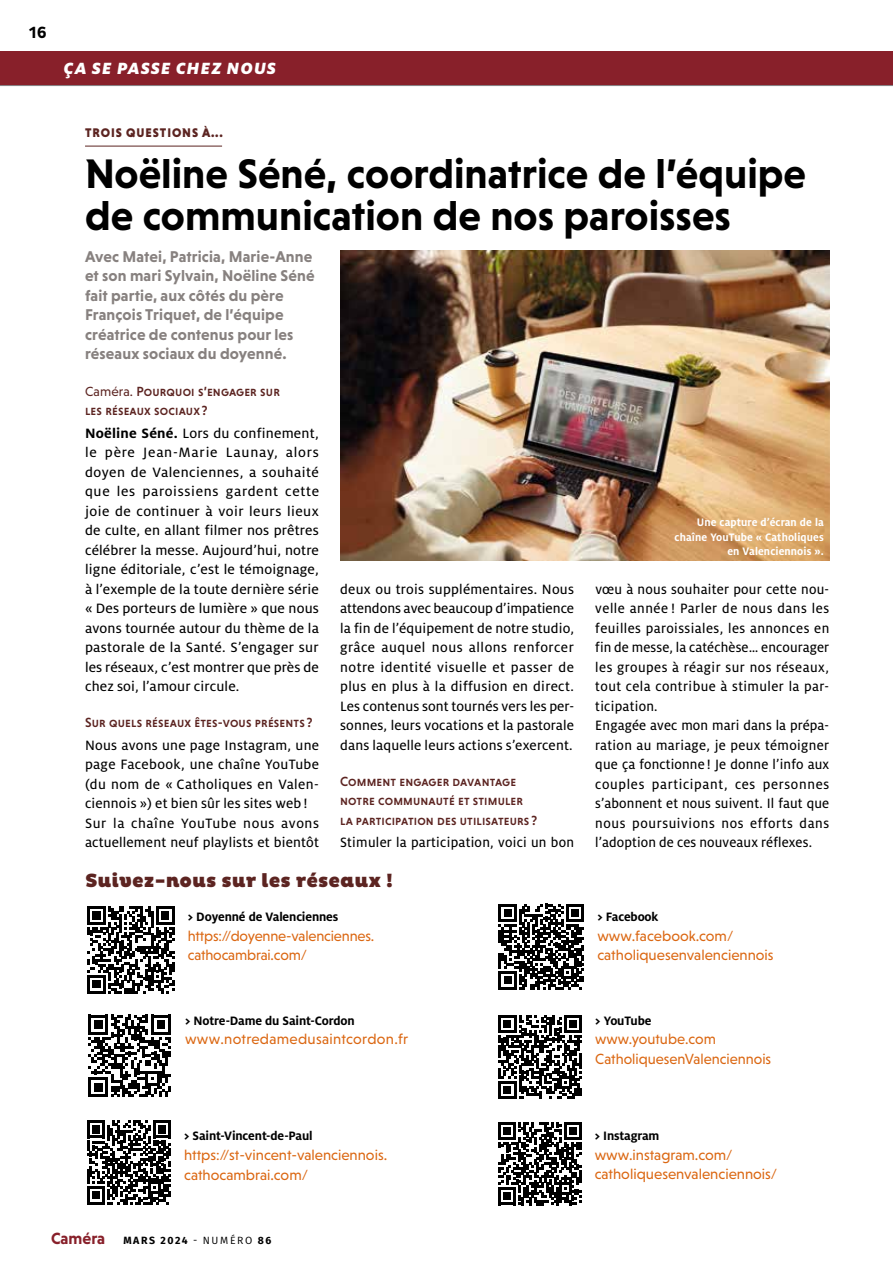
<style>
.page{position:relative;width:893px;height:1263px;background:#fff}
.page>*{position:absolute;margin:0;border:0;box-sizing:border-box;transform-origin:0 0}
.t1{font:700 42px/42px "Niveau Grotesk";color:#000}
.t2{font:900 19.5px "Pluto";color:#5c2421}
.t3{font:italic 900 18px "Milo OT";letter-spacing:.07em;color:#fff}
.t4{font:700 16.5px "Pluto Cond";color:#000}
.t5{font:700 15.9px/19.5px "Niveau Grotesk";letter-spacing:.01em;color:#87817f}
.t6{font:15px/19.5px "Milo OT Text";letter-spacing:.02em;color:#000;text-align:justify}
.t7{font:15px/19.5px "Niveau Grotesk";color:#db6712}
.t8{font:15px "Niveau Grotesk";letter-spacing:.02em;color:#db6712}
.t9{font:13.5px/19.5px "Niveau Grotesk Medium Small Caps";letter-spacing:.01em;color:#5c2421}
.t10{font:700 13.5px "Milo OT";letter-spacing:-.01em;color:#000}
.t11{font:900 12.75px "Niveau Grotesk";letter-spacing:.075em;color:#5c2421}
.t12{font:700 12px/14.2px "Milo OT";letter-spacing:.01em;color:#fff;text-align:right;scale:.95 1}
.t13{font:700 10.5px "Fira Sans";letter-spacing:.15em;color:#000}
.s1{font-family:"Niveau Grotesk"}
.s2{font-family:"Milo OT";font-weight:700}
.s3{font-family:"Niveau Grotesk";font-size:16.5px;color:#88202a}
.s4{font-weight:400}
</style>
<div class="page">
<hr style="left:85px;top:146px;width:137px;height:1px;background:#5c2421">
<svg style="left:87px;top:906px;width:88px;height:87px"></svg>
<svg style="left:88px;top:1014px;width:83px;height:83px"></svg>
<svg style="left:87px;top:1120px;width:84px;height:84px"></svg>
<svg style="left:499px;top:904px;width:85px;height:85px"></svg>
<svg style="left:499px;top:1015px;width:83px;height:84px"></svg>
<svg style="left:499px;top:1122px;width:83px;height:83px"></svg>
<img style="left:340px;top:250px;width:489px;height:311px">
<div style="left:0;top:51px;width:893px;height:34px;background:#88202a"></div>
<hr style="left:0;top:85px;width:893px;height:1px;background:#87888a">
<p class="t4" style="left:29px;top:23px;width:19px">16</p>
<p class="t3" style="left:64px;top:58px;width:214px">ÇA SE PASSE CHEZ NOUS</p>
<p class="t11" style="left:85px;top:125px;width:139px">TROIS QUESTIONS À...</p>
<h1 class="t1" style="left:85px;top:152px;width:722px">Noëline Séné, coordinatrice de l’équipe de communication de nos paroisses</h1>
<p class="t5" style="left:85px;top:247px;width:231px">Avec Matei, Patricia, Marie-Anne et son mari Sylvain, Noëline Séné fait partie, aux côtés du père<br>François Triquet, de l’équipe créatrice de contenus pour les réseaux sociaux du doyenné.</p>
<p class="t9" style="left:85px;top:381px;width:196px"><span class="s1">Caméra.</span> Pourquoi s’engager sur les réseaux sociaux ?</p>
<p class="t6" style="left:85px;top:423px;width:236px"><span class="s2">Noëline Séné.</span> Lors du confinement, le père Jean-Marie Launay, alors doyen de Valenciennes, a souhaité que les paroissiens gardent cette joie de continuer à voir leurs lieux de culte, en allant filmer nos prêtres célébrer la messe. Aujourd’hui, notre ligne éditoriale, c’est le témoignage, à l’exemple de la toute dernière série « Des porteurs de lumière » que nous avons tournée autour du thème de la pastorale de la Santé. S’engager sur les réseaux, c’est montrer que près de chez soi, l’amour circule.</p>
<p class="t9" style="left:85px;top:713px;width:229px">Sur quels réseaux êtes-vous présents ?</p>
<p class="t6" style="left:85px;top:735px;width:236px;text-align:left">Nous avons une page Instagram, une page Facebook, une chaîne YouTube (du nom de « Catholiques en Valen&shy;ciennois ») et bien sûr les sites web !<br>Sur la chaîne YouTube nous avons actuellement neuf playlists et bientôt</p>
<p class="t12" style="left:675px;top:515px;width:159px">Une capture d’écran de la chaîne YouTube « Catholiques en Valenciennois ».</p>
<p class="t6" style="left:340px;top:579px;width:236px">deux ou trois supplémentaires. Nous attendons avec beaucoup d’impatience la fin de l’équipement de notre studio, grâce auquel nous allons renforcer notre identité visuelle et passer de plus en plus à la diffusion en direct.<br>Les contenus sont tournés vers les per&shy;sonnes, leurs vocations et la pastorale dans laquelle leurs actions s’exercent.</p>
<p class="t9" style="left:340px;top:771px;width:199px">Comment engager davantage notre communauté et stimuler la participation des utilisateurs ?</p>
<p class="t6" style="left:340px;top:833px;width:235px">Stimuler la participation, voici un bon</p>
<p class="t6" style="left:595px;top:579px;width:235px;text-align:left">vœu à nous souhaiter pour cette nou&shy;velle année ! Parler de nous dans les feuilles paroissiales, les annonces en fin de messe, la catéchèse… encourager les groupes à réagir sur nos réseaux, tout cela contribue à stimuler la par&shy;ticipation.<br>Engagée avec mon mari dans la prépa&shy;ration au mariage, je peux témoigner que ça fonctionne ! Je donne l’info aux couples participant, ces personnes s’abonnent et nous suivent. Il faut que nous poursuivions nos efforts dans l’adoption de ces nouveaux réflexes.</p>
<h2 class="t2" style="left:85px;top:869px;width:309px">Suivez-nous sur les réseaux !</h2>
<p class="t10" style="left:188px;top:909px;width:152px">&gt; Doyenné de Valenciennes</p>
<p class="t7" style="left:188px;top:926px;width:188px">https://doyenne-valenciennes. cathocambrai.com/</p>
<p class="t10" style="left:597px;top:909px;width:62px">&gt; Facebook</p>
<p class="t7" style="left:597px;top:926px;width:178px">www.facebook.com/ catholiquesenvalenciennois</p>
<p class="t10" style="left:185px;top:1013px;width:171px">&gt; Notre-Dame du Saint-Cordon</p>
<p class="t8" style="left:185px;top:1031px;width:225px">www.notredamedusaintcordon.fr</p>
<p class="t10" style="left:595px;top:1013px;width:58px">&gt; YouTube</p>
<p class="t7" style="left:595px;top:1029px;width:177px">www.youtube.com<br>CatholiquesenValenciennois</p>
<p class="t10" style="left:184px;top:1128px;width:130px">&gt; Saint-Vincent-de-Paul</p>
<p class="t7" style="left:184px;top:1145px;width:205px">https://st-vincent-valenciennois. cathocambrai.com/</p>
<p class="t10" style="left:595px;top:1128px;width:66px">&gt; Instagram</p>
<p class="t7" style="left:595px;top:1145px;width:184px">www.instagram.com/ catholiquesenvalenciennois/</p>
<p class="t13" style="left:51px;top:1231px;width:222px"><span class="s3">Caméra</span> MARS 2024 <span class="s4">- NUMÉRO</span> 86</p>
</div>
